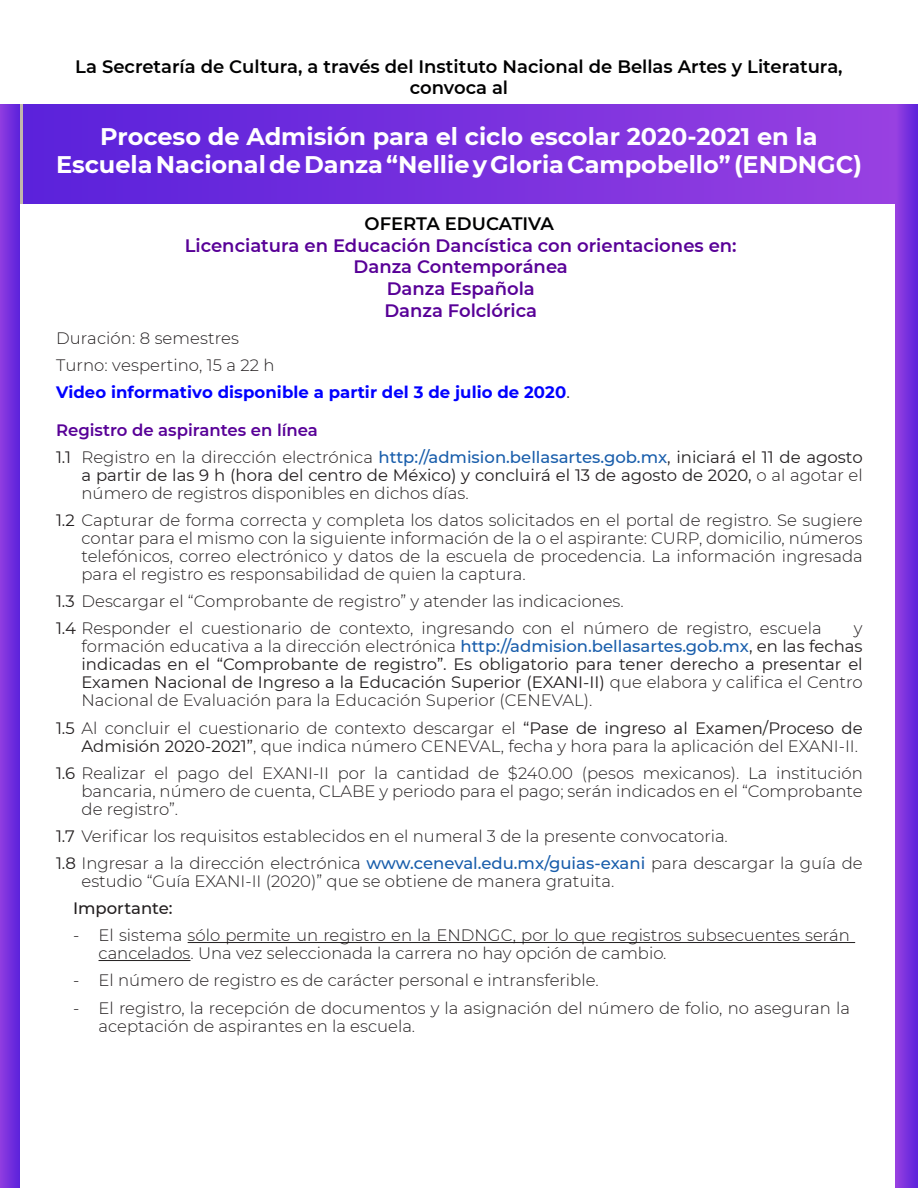
<style>
.page{position:relative;width:918px;height:1188px;background:#fff}
.page>*{position:absolute;margin:0;border:0;box-sizing:border-box;transform-origin:0 0}
.Body_Text{font:700 24px/28.8px "Montserrat";color:#fff;text-align:center}
.Body_Text-2{font:600 18px/21.6px "Montserrat";color:#580097;text-align:center}
.Body_Text-3{font:600 18px/21.6px "Montserrat";color:#000001;text-align:center}
.Body_Text-4{font:300 16.5px/18px "Montserrat";color:#231f20}
.Body_Text-5{font:16.5px/18px "Montserrat";color:#231f20}
.Body_Text-6{font:500 16.5px/27.2px "Montserrat";color:#185dab}
.Body_Text-7{font:700 16.5px/27.2px "Montserrat";letter-spacing:.005em;color:#00f}
.Body_Text-8{font:500 16.5px "Montserrat";color:#231f20}
.s1{color:#000001}
.s2{font-weight:300;color:#231f20}
.s3{font-weight:400;color:#231f20}
.s4{font-weight:600;color:#580097}
.s5{font-weight:300}
.s6{font-weight:400}
.s7{font-weight:500;color:#185dab}
</style>
<div class="page">
<div style="left:896px;top:104px;width:22px;height:1083px;background:linear-gradient(to right,#963fe1,#5e23db)"></div>
<div style="left:19px;top:105px;width:877px;height:99px;background:linear-gradient(to right,#5a22da,#973fe1)"></div>
<div style="left:0;top:104px;width:20px;height:1083px;background:linear-gradient(to right,#8f3ce0,#5e23db)"></div>
<hr style="left:188px;top:942px;width:667px;height:1px;background:#231f20">
<hr style="left:99px;top:960px;width:91px;height:1px;background:#231f20">
<p class="Body_Text-3" style="left:75px;top:55px;width:769px">La Secretaría de Cultura, a través del Instituto Nacional de Bellas Artes y Literatura, convoca al</p>
<p class="Body_Text" style="left:56px;top:121px;width:807px">Proceso de Admisión para el ciclo escolar 2020-2021 en la<br>Escuela Nacional de Danza “Nellie y Gloria Campobello” (ENDNGC)</p>
<p class="Body_Text-2" style="left:185px;top:212px;width:553px"><span class="s1">OFERTA EDUCATIVA<br></span>Licenciatura en Educación Dancística con orientaciones en:<br>Danza Contemporánea<br>Danza Española<br>Danza Folclórica</p>
<p class="Body_Text-7" style="left:56px;top:323px;width:515px"><span class="s2">Duración: 8 semestres<br>Turno: vespertino, 15 a 22 h<br></span>Video informativo disponible a partir del 3 de julio de 2020<span class="s3">.</span></p>
<p class="Body_Text-6" style="left:56px;top:416px;width:808px"><span class="s4">Registro de aspirantes en línea<br></span><span class="s3">1.1</span> <span class="s2">Registro en la dirección electrónica</span> http://admision.bellasartes.gob.mx<span class="s3">, iniciará el 11 de agosto</span></p>
<p class="Body_Text-5" style="left:82px;top:466px;width:783px">a partir de las 9 h (hora del centro de México) y concluirá el 13 de agosto de 2020, <span class="s5">o al agotar el número de registros disponibles en dichos días.</span></p>
<p class="Body_Text-4" style="left:82px;top:511px;width:783px;text-align:justify;text-indent:-26px"><span class="s6">1.2</span> Capturar de forma correcta y completa los datos solicitados en el portal de registro. Se sugiere contar para el mismo con la siguiente información de la o el aspirante: CURP, domicilio, números telefónicos, correo electrónico y datos de la escuela de procedencia. La información ingresada para el registro es responsabilidad de quien la captura.</p>
<p class="Body_Text-4" style="left:56px;top:592px;width:569px"><span class="s6">1.3</span> Descargar el “Comprobante de registro” y atender las indicaciones.</p>
<p class="Body_Text-4" style="left:56px;top:619px;width:767px"><span class="s6">1.4</span> Responder el cuestionario de contexto, ingresando con el número de registro, escuela</p>
<p class="Body_Text-5" style="left:82px;top:619px;width:783px;text-align:justify;text-indent:772px"><span class="s5">y formación educativa a la dirección electrónica</span> <span class="s7">http://admision.bellasartes.gob.mx</span>, en las fechas indicadas en el “Comprobante de registro”. Es obligatorio para tener derecho a presentar el Examen Nacional de Ingreso a la Educación Superior (EXANI-II) <span class="s5">que elabora y califica el Centro Nacional de Evaluación para la Educación Superior (CENEVAL).</span></p>
<p class="Body_Text-4" style="left:56px;top:718px;width:808px;text-align:right"><span class="s6">1.5</span> Al concluir el cuestionario de contexto descargar el <span class="s6">“Pase de ingreso al Examen/Proceso de<br>Admisión 2020-2021”</span>, que indica número CENEVAL, fecha y hora para la aplicación del EXANI-II.</p>
<p class="Body_Text-4" style="left:82px;top:763px;width:783px;text-align:justify;text-indent:-26px"><span class="s6">1.6</span> Realizar el pago del EXANI-II por la cantidad de $240.00 (pesos mexicanos). La institución bancaria, número de cuenta, CLABE y periodo para el pago; serán indicados en el “Comprobante de registro”.</p>
<p class="Body_Text-4" style="left:56px;top:826px;width:673px"><span class="s6">1.7</span> Verificar los requisitos establecidos en el numeral 3 de la presente convocatoria.</p>
<p class="Body_Text-4" style="left:82px;top:854px;width:783px;text-indent:-26px"><span class="s6">1.8</span> Ingresar a la dirección electrónica <span class="s7">www.ceneval.edu.mx/guias-exani</span> para descargar la guía de estudio “Guía EXANI-II (2020)” que se obtiene de manera gratuita.</p>
<p class="Body_Text-8" style="left:73px;top:897px;width:101px">Importante:</p>
<p class="Body_Text-4" style="left:99px;top:926px;width:753px;text-indent:-26px">- El sistema sólo permite un registro en la ENDNGC, por lo que registros subsecuentes serán cancelados. Una vez seleccionada la carrera no hay opción de cambio.</p>
<p class="Body_Text-4" style="left:73px;top:971px;width:527px">- El número de registro es de carácter personal e intransferible.</p>
<p class="Body_Text-4" style="left:99px;top:998px;width:753px;text-indent:-26px">- El registro, la recepción de documentos y la asignación del número de folio, no aseguran la aceptación de aspirantes en la escuela.</p>
</div>
